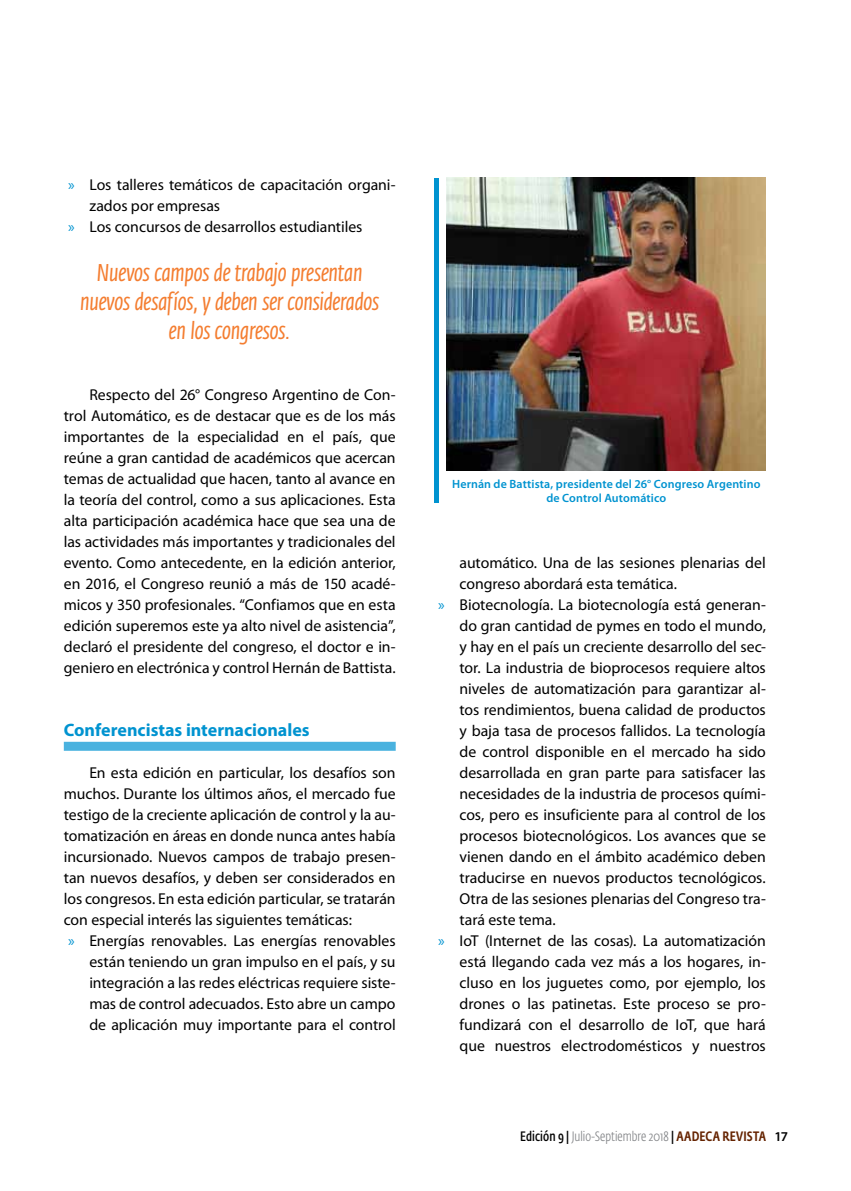
<style>
.page{position:relative;width:851px;height:1191px;background:#fff}
.page>*{position:absolute;margin:0;border:0;box-sizing:border-box;transform-origin:0 0}
.t1{font:italic 24px/28.8px "Fedra Sans Cond Std";letter-spacing:-.01em;color:#f47d30;text-align:center}
.t2{font:700 18px "Myriad Pro";color:#0093d0}
.t3{font:15.75px/21px "Myriad Pro";letter-spacing:-.005em;color:#000;text-align:justify}
.t4{font:300 13.5px "Fedra Sans Cond Std";letter-spacing:.005em;color:#808285}
.t5{font:600 12px/14.4px "Myriad Pro";letter-spacing:.01em;color:#0093d0;text-align:center}
.s1{color:#0093d0}
.s2{font-weight:600;color:#000}
.s3{font-weight:500;color:#000}
.s4{font-weight:500;color:#652300}
.s5{font-family:"Myriad Pro";font-weight:600;color:#000}
</style>
<div class="page">
<div style="left:64px;top:742px;width:331px;height:9px;background:#4ab2df"></div>
<img style="left:446px;top:178px;width:319px;height:292px">
<hr style="left:434px;top:178px;width:4px;height:324px;background:#0093d0">
<p class="t3" style="left:68px;top:174px;width:329px"><span class="s1">»</span> Los talleres temáticos de capacitación organi-</p>
<p class="t3" style="left:89px;top:195px;width:132px">zados por empresas</p>
<p class="t3" style="left:68px;top:216px;width:296px"><span class="s1">»</span> Los concursos de desarrollos estudiantiles</p>
<h1 class="t1" style="left:80px;top:259px;width:300px">Nuevos campos de trabajo presentan nuevos desafíos, y deben ser considerados en los congresos.</h1>
<p class="t3" style="left:64px;top:384px;width:333px;text-indent:25px">Respecto del 26° Congreso Argentino de Con&shy;trol Automático, es de destacar que es de los más importantes de la especialidad en el país, que reúne a gran cantidad de académicos que acercan temas de actualidad que hacen, tanto al avance en la teoría del control, como a sus aplicaciones. Esta alta participación académica hace que sea una de las actividades más importantes y tradicionales del evento. Como antecedente, en la edición anterior, en 2016, el Congreso reunió a más de 150 acadé&shy;micos y 350 profesionales. “Confiamos que en esta edición superemos este ya alto nivel de asistencia”, declaró el presidente del congreso, el doctor e in&shy;geniero en electrónica y control Hernán de Battista.</p>
<p class="t2" style="left:64px;top:719px;width:247px">Conferencistas internacionales</p>
<p class="t3" style="left:89px;top:762px;width:308px">En esta edición en particular, los desafíos son</p>
<p class="t3" style="left:64px;top:783px;width:333px">muchos. Durante los últimos años, el mercado fue</p>
<p class="t3" style="left:64px;top:804px;width:333px">testigo de la creciente aplicación de control y la au-</p>
<p class="t3" style="left:64px;top:825px;width:333px">tomatización en áreas en donde nunca antes había</p>
<p class="t3" style="left:64px;top:846px;width:333px">incursionado. Nuevos campos de trabajo presen-</p>
<p class="t3" style="left:64px;top:867px;width:333px">tan nuevos desafíos, y deben ser considerados en</p>
<p class="t3" style="left:64px;top:888px;width:333px">los congresos. En esta edición particular, se tratarán</p>
<p class="t3" style="left:64px;top:909px;width:289px">con especial interés las siguientes temáticas:</p>
<p class="t3" style="left:68px;top:930px;width:329px"><span class="s1">»</span> Energías renovables. Las energías renovables</p>
<p class="t3" style="left:89px;top:951px;width:308px">están teniendo un gran impulso en el país, y su</p>
<p class="t3" style="left:89px;top:972px;width:308px">integración a las redes eléctricas requiere siste-</p>
<p class="t3" style="left:89px;top:993px;width:308px">mas de control adecuados. Esto abre un campo</p>
<p class="t3" style="left:89px;top:1014px;width:308px">de aplicación muy importante para el control</p>
<p class="t5" style="left:452px;top:477px;width:310px">Hernán de Battista, presidente del 26° Congreso Argentino de Control Automático</p>
<p class="t3" style="left:459px;top:552px;width:308px">automático. Una de las sesiones plenarias del</p>
<p class="t3" style="left:459px;top:573px;width:219px">congreso abordará esta temática.</p>
<p class="t3" style="left:438px;top:594px;width:329px"><span class="s1">»</span> Biotecnología. La biotecnología está generan-</p>
<p class="t3" style="left:459px;top:615px;width:308px">do gran cantidad de pymes en todo el mundo,</p>
<p class="t3" style="left:459px;top:636px;width:308px">y hay en el país un creciente desarrollo del sec-</p>
<p class="t3" style="left:459px;top:657px;width:308px">tor. La industria de bioprocesos requiere altos</p>
<p class="t3" style="left:459px;top:678px;width:308px">niveles de automatización para garantizar al-</p>
<p class="t3" style="left:459px;top:699px;width:308px">tos rendimientos, buena calidad de productos</p>
<p class="t3" style="left:459px;top:720px;width:308px">y baja tasa de procesos fallidos. La tecnología</p>
<p class="t3" style="left:459px;top:741px;width:308px">de control disponible en el mercado ha sido</p>
<p class="t3" style="left:459px;top:762px;width:308px">desarrollada en gran parte para satisfacer las</p>
<p class="t3" style="left:459px;top:783px;width:308px">necesidades de la industria de procesos quími-</p>
<p class="t3" style="left:459px;top:804px;width:308px">cos, pero es insuficiente para al control de los</p>
<p class="t3" style="left:459px;top:825px;width:308px">procesos biotecnológicos. Los avances que se</p>
<p class="t3" style="left:459px;top:846px;width:308px">vienen dando en el ámbito académico deben</p>
<p class="t3" style="left:459px;top:867px;width:308px">traducirse en nuevos productos tecnológicos.</p>
<p class="t3" style="left:459px;top:888px;width:308px">Otra de las sesiones plenarias del Congreso tra-</p>
<p class="t3" style="left:459px;top:909px;width:98px">tará este tema.</p>
<p class="t3" style="left:438px;top:930px;width:329px"><span class="s1">»</span> IoT (Internet de las cosas). La automatización</p>
<p class="t3" style="left:459px;top:951px;width:308px">está llegando cada vez más a los hogares, in-</p>
<p class="t3" style="left:459px;top:972px;width:308px">cluso en los juguetes como, por ejemplo, los</p>
<p class="t3" style="left:459px;top:993px;width:308px">drones o las patinetas. Este proceso se pro-</p>
<p class="t3" style="left:459px;top:1014px;width:308px">fundizará con el desarrollo de IoT, que hará</p>
<p class="t3" style="left:459px;top:1035px;width:308px">que nuestros electrodomésticos y nuestros</p>
<p class="t4" style="left:520px;top:1128px;width:269px"><span class="s2">Edición 9</span> <span class="s3">|</span> Julio-Septiembre 2018 <span class="s3">|</span> <span class="s4">AADECA REVISTA</span> <span class="s5">17</span></p>
</div>
